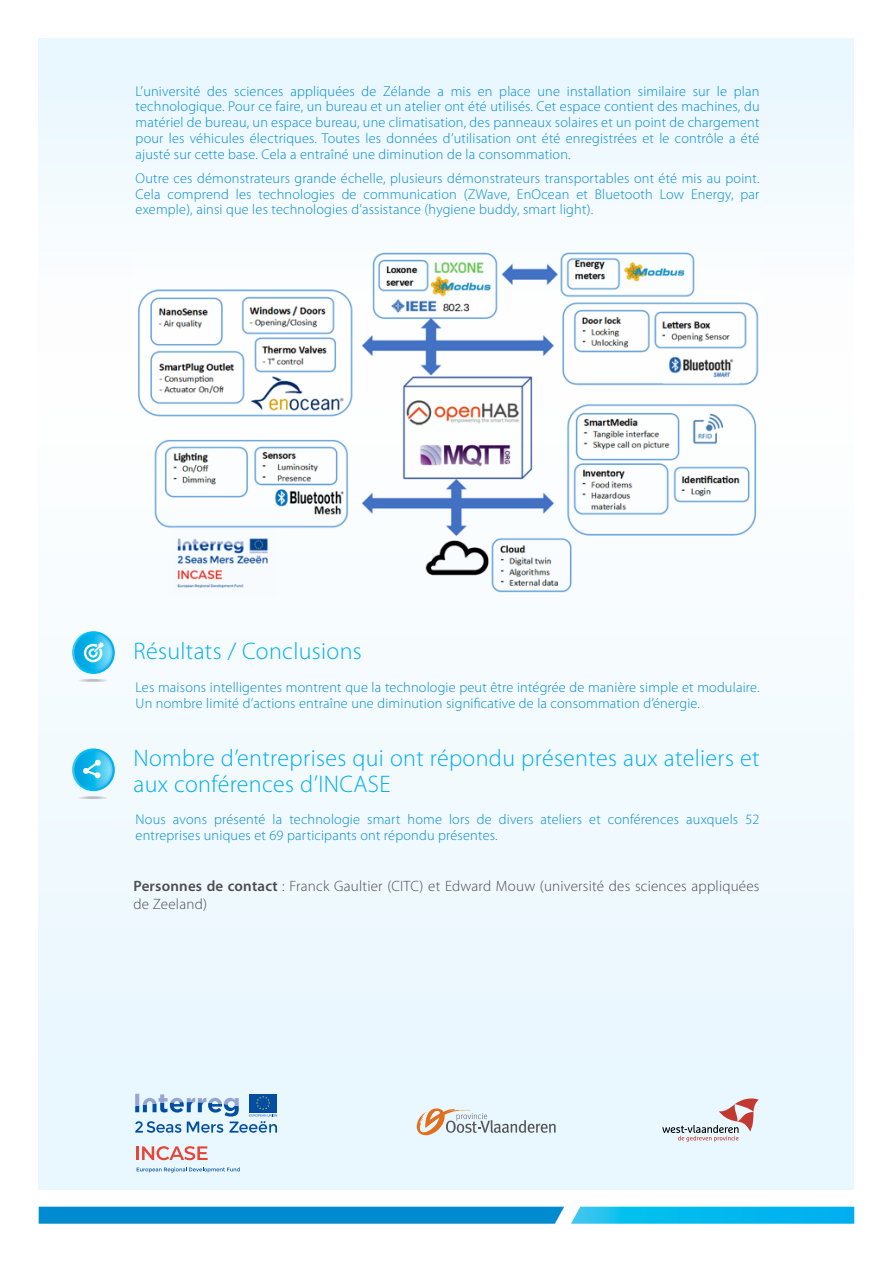
<style>
.page{position:relative;width:893px;height:1263px;background:#fff}
.page>*{position:absolute;margin:0;border:0;box-sizing:border-box;transform-origin:0 0}
.NIV3{font:300 24px/25.5px "Myriad Pro";letter-spacing:.015em;color:#00aeef}
.CONTACTPERSOON{font:300 15px/18px "Myriad Pro";letter-spacing:.015em;color:#4d4d4f}
.BODY{font:300 14.25px/15.8px "Myriad Pro";letter-spacing:.015em;color:#008ad0;text-align:justify}
.s1{font-weight:600}
</style>
<div class="page">
<div style="left:39px;top:255px;width:815px;height:934px;background:#f0f9fe"></div>
<div style="left:39px;top:1207px;width:525px;height:17px;background:#008ad0"></div>
<svg style="left:571px;top:1207px;width:283px;height:17px;background:#0ebbee"></svg>
<div style="left:39px;top:38px;width:815px;height:313px;background:#f0f9fe"></div>
<svg style="left:417px;top:1108px;width:139px;height:27px"></svg>
<svg style="left:662px;top:1098px;width:97px;height:44px"></svg>
<svg style="left:135px;top:1094px;width:142px;height:39px"></svg>
<hr style="left:136px;top:1146px;width:3px;height:14px;background:#e74537">
<svg style="left:142px;top:1146px;width:66px;height:14px"></svg>
<svg style="left:137px;top:1167px;width:103px;height:5px"></svg>
<hr style="left:77px;top:679px;width:31px;height:3px;background:#fff;border-radius:50%">
<hr style="left:78px;top:679px;width:30px;height:3px;background:#f6f6f7;border-radius:50%">
<hr style="left:79px;top:679px;width:28px;height:3px;background:#ededef;border-radius:50%">
<hr style="left:80px;top:679px;width:26px;height:3px;background:#e7e7e9;border-radius:50%">
<hr style="left:81px;top:679px;width:24px;height:3px;background:#e1e2e4;border-radius:50%">
<hr style="left:82px;top:679px;width:22px;height:2px;background:#dadbde;border-radius:50%">
<svg style="left:84px;top:680px;width:18px;height:1px"></svg>
<svg style="left:72px;top:631px;width:43px;height:43px"></svg>
<svg style="left:74px;top:633px;width:39px;height:39px"></svg>
<svg style="left:76px;top:635px;width:35px;height:35px"></svg>
<svg style="left:84px;top:642px;width:20px;height:20px"></svg>
<hr style="left:77px;top:796px;width:31px;height:3px;background:#fff;border-radius:50%">
<hr style="left:78px;top:796px;width:30px;height:3px;background:#f6f6f7;border-radius:50%">
<hr style="left:79px;top:796px;width:28px;height:3px;background:#ededef;border-radius:50%">
<hr style="left:80px;top:796px;width:26px;height:3px;background:#e7e7e9;border-radius:50%">
<hr style="left:82px;top:797px;width:22px;height:2px;background:#dadbde;border-radius:50%">
<hr style="left:83px;top:797px;width:20px;height:2px;background:#d6d8dc;border-radius:50%">
<svg style="left:85px;top:797px;width:16px;height:1px"></svg>
<svg style="left:72px;top:748px;width:43px;height:43px"></svg>
<svg style="left:74px;top:751px;width:39px;height:38px"></svg>
<svg style="left:76px;top:752px;width:35px;height:35px"></svg>
<svg style="left:83px;top:759px;width:18px;height:19px"></svg>
<img style="left:134px;top:252px;width:627px;height:341px">
<p class="BODY" style="left:136px;top:83px;width:625px">L’université des sciences appliquées de Zélande a mis en place une installation similaire sur le plan technologique. Pour ce faire, un bureau et un atelier ont été utilisés. Cet espace contient des machines, du matériel de bureau, un espace bureau, une climatisation, des panneaux solaires et un point de chargement pour les véhicules électriques. Toutes les données d’utilisation ont été enregistrées et le contrôle a été ajusté sur cette base. Cela a entraîné une diminution de la consommation.</p>
<p class="BODY" style="left:136px;top:170px;width:625px">Outre ces démonstrateurs grande échelle, plusieurs démonstrateurs transportables ont été mis au point.<br>Cela comprend les technologies de communication (ZWave, EnOcean et Bluetooth Low Energy, par exemple), ainsi que les technologies d’assistance (hygiene buddy, smart light).</p>
<p class="NIV3" style="left:133px;top:639px;width:230px">Résultats / Conclusions</p>
<p class="BODY" style="left:136px;top:680px;width:625px">Les maisons intelligentes montrent que la technologie peut être intégrée de manière simple et modulaire.<br>Un nombre limité d’actions entraîne une diminution significative de la consommation d’énergie.</p>
<p class="NIV3" style="left:133px;top:746px;width:628px">Nombre d’entreprises qui ont répondu présentes aux ateliers et aux conférences d’INCASE</p>
<p class="BODY" style="left:136px;top:812px;width:625px">Nous avons présenté la technologie smart home lors de divers ateliers et conférences auxquels 52 entreprises uniques et 69 participants ont répondu présentes.</p>
<p class="CONTACTPERSOON" style="left:133px;top:877px;width:628px"><span class="s1">Personnes de contact</span> : Franck Gaultier (CITC) et Edward Mouw (université des sciences appliquées de Zeeland)</p>
</div>
